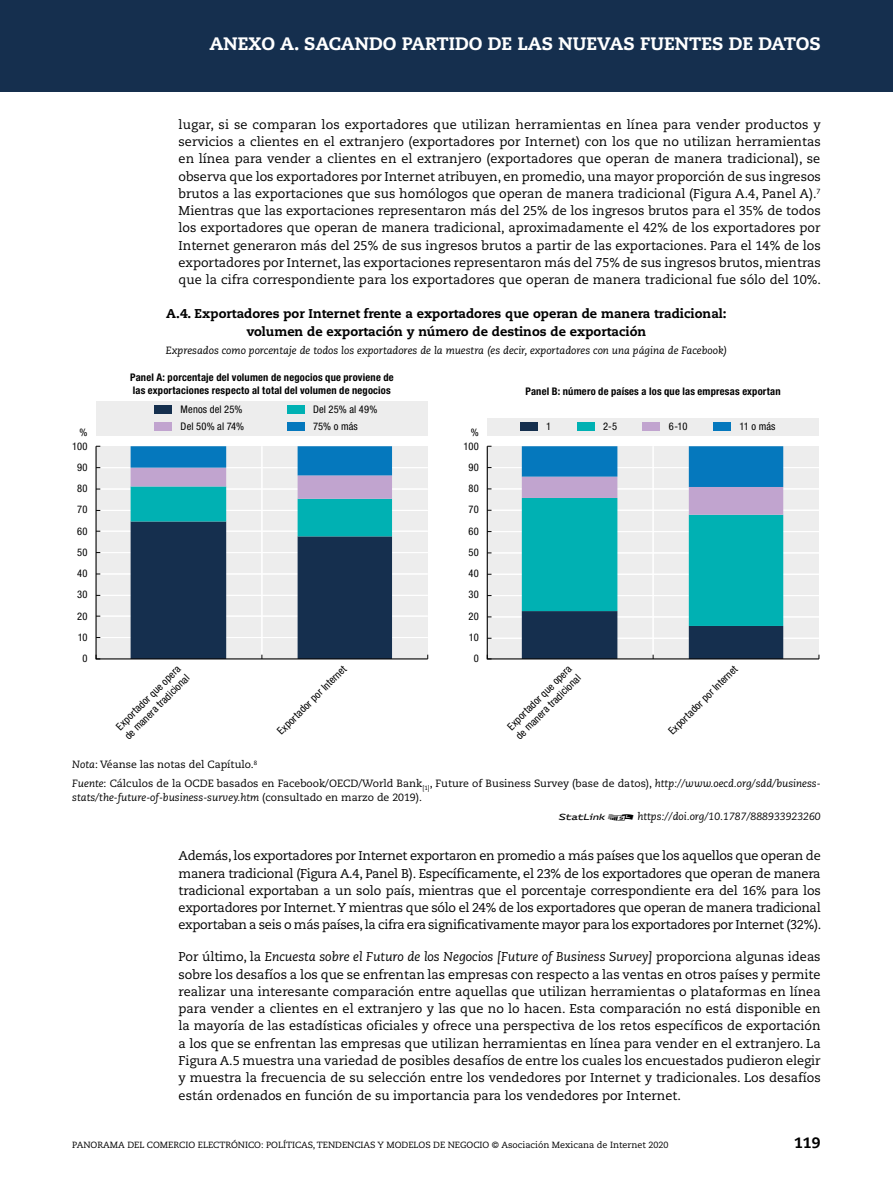
<style>
.page{position:relative;width:893px;height:1191px;background:#fff}
.page>*{position:absolute;margin:0;border:0;box-sizing:border-box;transform-origin:0 0}
.t1{font:800 18px "Caecilia LT Std";color:#fff}
.t2{font:800 15px "Caecilia LT Std";color:#000}
.t3{font:12.75px/17.2px "Caecilia LT Std";color:#000;text-align:justify}
.STGr_1{font:800 12.75px/17.2px "Caecilia LT Std";color:#000;text-align:center}
.TN_grafs{font:10.5px/14.2px "Caecilia LT Std";color:#000}
.t4{font:condensed 10.5px/12.8px "Helvetica Neue LT Std";letter-spacing:.02em;color:#000}
.t5{font:700 condensed 10.5px/12.8px "Helvetica Neue LT Std";letter-spacing:.02em;color:#000}
.STGr_2{font:italic 10.5px "Caecilia LT Std";color:#000}
.TN_grafs-2{font:italic 10.5px "Caecilia LT Std";color:#000}
.t6{font:9px "Caecilia LT Std";color:#000}
.s1{font-style:italic}
.s2{font-family:"Stat Link";font-style:normal}
</style>
<div class="page">
<div style="left:0;top:0;width:893px;height:91px;background:#152f4e"></div>
<div style="left:96px;top:401px;width:332px;height:34px;background:#ededed"></div>
<div style="left:487px;top:418px;width:332px;height:17px;background:#ededed"></div>
<svg style="left:95px;top:445px;width:334px;height:215px;background:#7999aa"></svg>
<svg style="left:486px;top:445px;width:333px;height:215px;background:#75b5c3"></svg>
<div style="left:155px;top:405px;width:17px;height:9px;background:#152f4e"></div>
<div style="left:287px;top:405px;width:17px;height:9px;background:#00b1b3"></div>
<div style="left:155px;top:422px;width:17px;height:9px;background:#c1a4cf"></div>
<div style="left:287px;top:422px;width:17px;height:9px;background:#0578bd"></div>
<div style="left:520px;top:422px;width:17px;height:9px;background:#152f4e"></div>
<div style="left:577px;top:422px;width:17px;height:9px;background:#00b1b3"></div>
<div style="left:643px;top:422px;width:17px;height:9px;background:#c1a4cf"></div>
<div style="left:713px;top:422px;width:17px;height:9px;background:#0578bd"></div>
<h1 class="t1" style="left:209px;top:33px;width:613px">ANEXO A. Sacando partido de las nuevas fuentes de datos</h1>
<p class="t3" style="left:179px;top:116px;width:644px">lugar, si se comparan los exportadores que utilizan herramientas en línea para vender productos y servicios a clientes en el extranjero (exportadores por Internet) con los que no utilizan herramientas en línea para vender a clientes en el extranjero (exportadores que operan de manera tradicional), se observa que los exportadores por Internet atribuyen, en promedio, una mayor proporción de sus ingresos brutos a las exportaciones que sus homólogos que operan de manera tradicional (Figura A.4, Panel A).<sup>7<br></sup>Mientras que las exportaciones representaron más del 25% de los ingresos brutos para el 35% de todos los exportadores que operan de manera tradicional, aproximadamente el 42% de los exportadores por Internet generaron más del 25% de sus ingresos brutos a partir de las exportaciones. Para el 14% de los exportadores por Internet, las exportaciones representaron más del 75% de sus ingresos brutos, mientras que la cifra correspondiente para los exportadores que operan de manera tradicional fue sólo del 10%.</p>
<p class="STGr_1" style="left:166px;top:305px;width:562px">A.4. Exportadores por Internet frente a exportadores que operan de manera tradicional: volumen de exportación y número de destinos de exportación</p>
<p class="STGr_2" style="left:166px;top:344px;width:563px">Expresados como porcentaje de todos los exportadores de la muestra (es decir, exportadores con una página de Facebook)</p>
<p class="t5" style="left:130px;top:371px;width:265px">Panel A: porcentaje del volumen de negocios que proviene de las exportaciones respecto al total del volumen de negocios</p>
<p class="t5" style="left:525px;top:385px;width:257px">Panel B: número de países a los que las empresas exportan</p>
<p class="t4" style="left:80px;top:425px;width:9px">%</p>
<p class="t4" style="left:181px;top:403px;width:63px">Menos del 25%</p>
<p class="t4" style="left:313px;top:403px;width:66px">Del 25% al 49%</p>
<p class="t4" style="left:181px;top:420px;width:65px">Del 50% al 74%</p>
<p class="t4" style="left:313px;top:420px;width:46px">75% o más</p>
<p class="t4" style="left:546px;top:420px;width:7px">1</p>
<p class="t4" style="left:603px;top:420px;width:16px">2-5</p>
<p class="t4" style="left:669px;top:420px;width:20px">6-10</p>
<p class="t4" style="left:739px;top:420px;width:38px">11 o más</p>
<p class="t4" style="left:471px;top:425px;width:9px">%</p>
<p class="t4" style="left:72px;top:439px;width:17px">100</p>
<p class="t4" style="left:463px;top:439px;width:17px">100</p>
<p class="t4" style="left:77px;top:460px;width:12px">90</p>
<p class="t4" style="left:468px;top:460px;width:12px">90</p>
<p class="t4" style="left:77px;top:482px;width:12px">80</p>
<p class="t4" style="left:468px;top:482px;width:12px">80</p>
<p class="t4" style="left:77px;top:503px;width:12px">70</p>
<p class="t4" style="left:469px;top:503px;width:12px">70</p>
<p class="t4" style="left:77px;top:524px;width:12px">60</p>
<p class="t4" style="left:468px;top:524px;width:12px">60</p>
<p class="t4" style="left:77px;top:545px;width:12px">50</p>
<p class="t4" style="left:468px;top:545px;width:12px">50</p>
<p class="t4" style="left:77px;top:567px;width:12px">40</p>
<p class="t4" style="left:468px;top:567px;width:12px">40</p>
<p class="t4" style="left:77px;top:588px;width:12px">30</p>
<p class="t4" style="left:468px;top:588px;width:12px">30</p>
<p class="t4" style="left:77px;top:609px;width:12px">20</p>
<p class="t4" style="left:468px;top:609px;width:12px">20</p>
<p class="t4" style="left:78px;top:631px;width:11px">10</p>
<p class="t4" style="left:469px;top:631px;width:11px">10</p>
<p class="t4" style="left:82px;top:652px;width:7px">0</p>
<p class="t4" style="left:474px;top:652px;width:7px">0</p>
<p class="t4" style="left:113px;top:724px;width:88px;rotate:-45deg">Exportador que opera de manera tradicional</p>
<p class="t4" style="left:274px;top:728px;width:94px;rotate:-45deg">Exportador por Internet</p>
<p class="t4" style="left:504px;top:724px;width:88px;rotate:-45deg">Exportador que opera de manera tradicional</p>
<p class="t4" style="left:666px;top:728px;width:94px;rotate:-45deg">Exportador por Internet</p>
<p class="TN_grafs" style="left:72px;top:758px;width:186px"><span class="s1">Nota</span>: Véanse las notas del Capítulo.<sup>8</sup></p>
<p class="TN_grafs" style="left:72px;top:776px;width:750px"><span class="s1">Fuente</span>: Cálculos de la OCDE basados en Facebook/OECD/World Bank<sub>[1]</sub>, Future of Business Survey (base de datos), <span class="s1">http://www.oecd.org/sdd/business&shy;stats/the-future-of-business-survey.htm</span> (consultado en marzo de 2019).</p>
<p class="TN_grafs-2" style="left:558px;top:810px;width:264px"><span class="s2">12</span> https://doi.org/10.1787/888933923260</p>
<p class="t3" style="left:179px;top:847px;width:644px">Además, los exportadores por Internet exportaron en promedio a más países que los aquellos que operan de manera tradicional (Figura A.4, Panel B). Específicamente, el 23% de los exportadores que operan de manera tradicional exportaban a un solo país, mientras que el porcentaje correspondiente era del 16% para los exportadores por Internet. Y mientras que sólo el 24% de los exportadores que operan de manera tradicional exportaban a seis o más países, la cifra era significativamente mayor para los exportadores por Internet (32%).</p>
<p class="t3" style="left:179px;top:948px;width:644px">Por último, la <span class="s1">Encuesta sobre el Futuro de los Negocios [Future of Business Survey]</span> proporciona algunas ideas sobre los desafíos a los que se enfrentan las empresas con respecto a las ventas en otros países y permite realizar una interesante comparación entre aquellas que utilizan herramientas o plataformas en línea para vender a clientes en el extranjero y las que no lo hacen. Esta comparación no está disponible en la mayoría de las estadísticas oficiales y ofrece una perspectiva de los retos específicos de exportación a los que se enfrentan las empresas que utilizan herramientas en línea para vender en el extranjero. La Figura A.5 muestra una variedad de posibles desafíos de entre los cuales los encuestados pudieron elegir y muestra la frecuencia de su selección entre los vendedores por Internet y tradicionales. Los desafíos están ordenados en función de su importancia para los vendedores por Internet.</p>
<p class="t6" style="left:72px;top:1140px;width:598px">PANORAMA DEL COMERCIO ELECTRÓNICO: POLÍTICAS, TENDENCIAS Y MODELOS DE NEGOCIO © Asociación Mexicana de Internet 2020</p>
<p class="t2" style="left:794px;top:1133px;width:28px">119</p>
</div>
